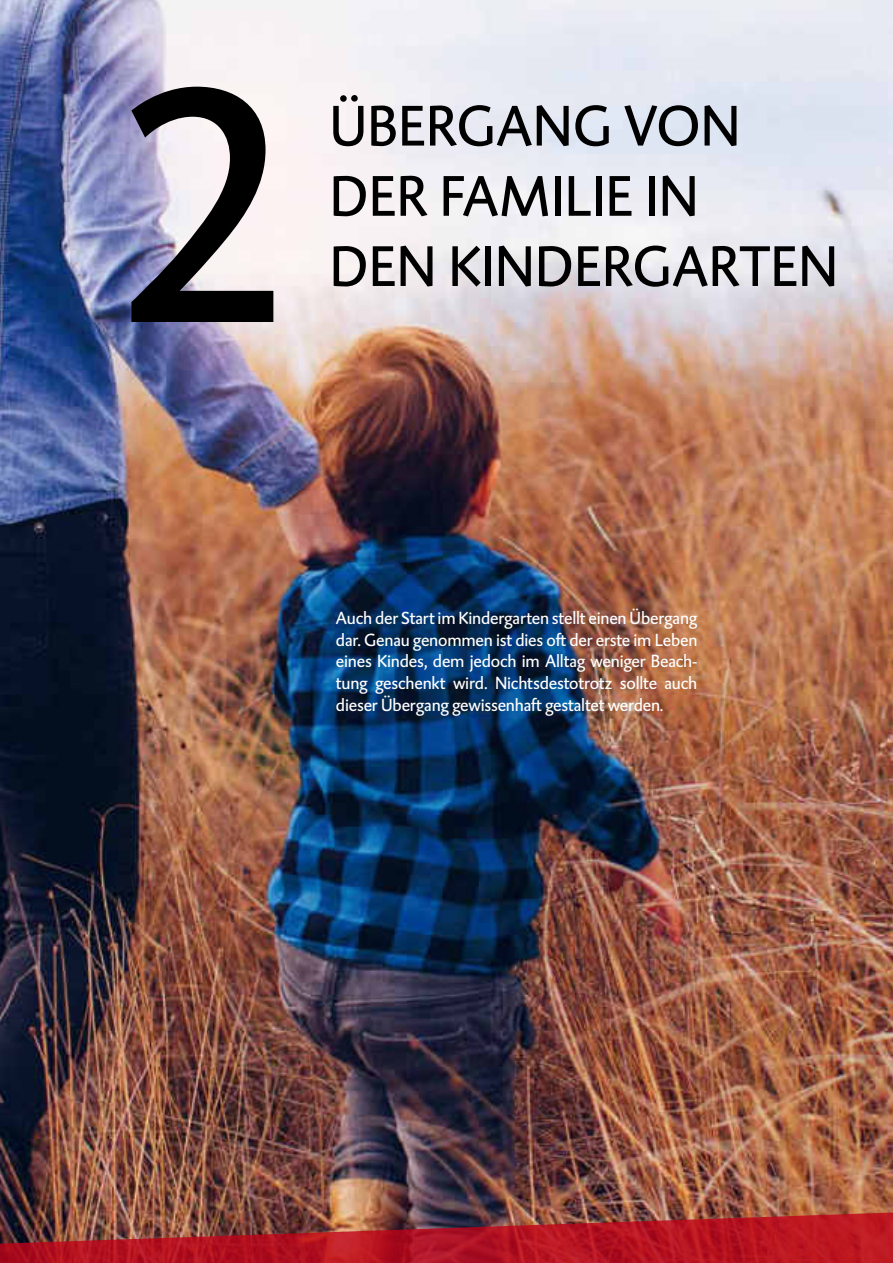
<style>
.page{position:relative;width:893px;height:1263px;background:#fff}
.page>*{position:absolute;margin:0;border:0;box-sizing:border-box;transform-origin:0 0}
.t1{font:342px "DTL Caspari TOT";color:#000}
.t2{font:58.5px/70.2px "DTL Caspari TOT";color:#000}
.t3{font:18px/21.6px "DTL Caspari TOT";letter-spacing:-.01em;color:#fff;text-align:justify}
</style>
<div class="page">
<img style="left:0;top:0;width:893px;height:1263px">
<img style="left:0;top:1212px;width:892px;height:51px">
<h1 class="t1" style="left:116px;top:26px;width:172px">2</h1>
<h2 class="t2" style="left:330px;top:93px;width:510px">ÜBERGANG VON<br>DER FAMILIE IN<br>DEN KINDERGARTEN</h2>
<p class="t3" style="left:336px;top:608px;width:363px">Auch der Start im Kindergarten stellt einen Übergang dar. Genau genommen ist dies oft der erste im Leben eines Kindes, dem jedoch im Alltag weniger Beach&shy;tung geschenkt wird. Nichtsdestotrotz sollte auch dieser Übergang gewissenhaft gestaltet werden.</p>
</div>
